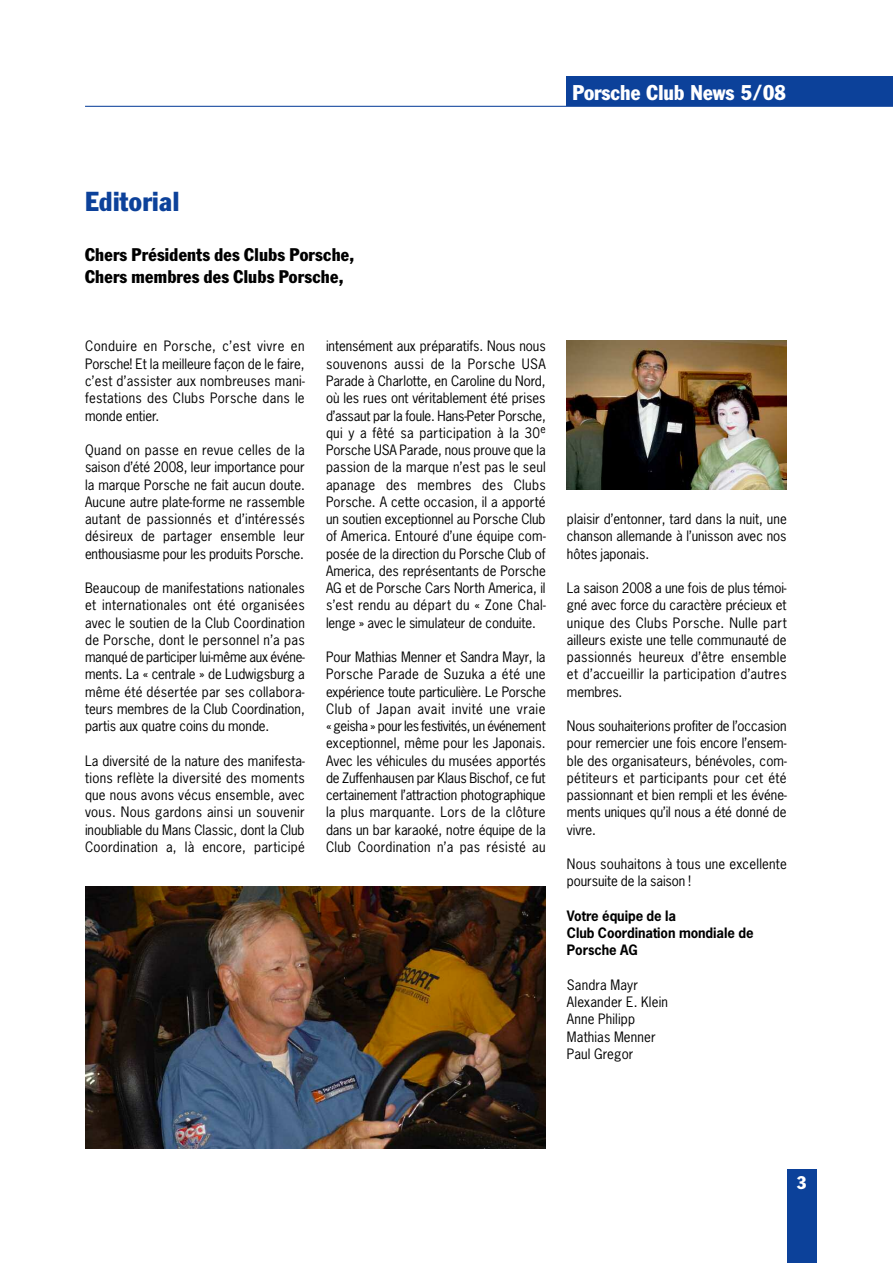
<style>
.page{position:relative;width:893px;height:1263px;background:#fff}
.page>*{position:absolute;margin:0;border:0;box-sizing:border-box;transform-origin:0 0}
.t1{font:condensed 27px "Franklin Gothic";letter-spacing:.015em;color:#0c419a}
.t2{font:condensed 21px "Franklin Gothic";color:#fff}
.t3{font:condensed 18px/21.8px "Franklin Gothic";letter-spacing:.015em;color:#000}
.t4{font:condensed 18px "Franklin Gothic";color:#fff}
.t5{font:13.5px/17.2px "News Gothic";color:#000;text-align:justify}
.t6{font:700 13.5px/17.2px "News Gothic";letter-spacing:-.005em;color:#000}
</style>
<div class="page">
<div style="left:567px;top:77px;width:326px;height:29px;background:#0c419a"></div>
<div style="left:787px;top:1169px;width:29px;height:94px;background:#0c419a"></div>
<hr style="left:85px;top:106px;width:808px;height:1px;background:#0c419a">
<img style="left:567px;top:340px;width:220px;height:149px">
<img style="left:85px;top:886px;width:461px;height:262px">
<h2 class="t2" style="left:572px;top:85px;width:215px">Porsche Club News 5/08</h2>
<h1 class="t1" style="left:85px;top:191px;width:96px">Editorial</h1>
<h3 class="t3" style="left:85px;top:245px;width:271px">Chers Présidents des Clubs Porsche,<br>Chers membres des Clubs Porsche,</h3>
<p class="t5" style="left:85px;top:338px;width:221px">Conduire en Porsche, c’est vivre en Porsche! Et la meilleure façon de le faire, c’est d’assister aux nombreuses mani&shy;festations des Clubs Porsche dans le monde entier.</p>
<p class="t5" style="left:85px;top:442px;width:221px">Quand on passe en revue celles de la saison d’été 2008, leur importance pour la marque Porsche ne fait aucun doute.<br>Aucune autre plate-forme ne rassemble autant de passionnés et d’intéressés désireux de partager ensemble leur enthousiasme pour les produits Porsche.</p>
<p class="t5" style="left:85px;top:580px;width:221px">Beaucoup de manifestations nationales et internationales ont été organisées avec le soutien de la Club Coordination de Porsche, dont le personnel n’a pas manqué de participer lui-même aux événe&shy;ments. La « centrale » de Ludwigsburg a même été désertée par ses collabora&shy;teurs membres de la Club Coordination, partis aux quatre coins du monde.</p>
<p class="t5" style="left:85px;top:752px;width:221px">La diversité de la nature des manifesta&shy;tions reflète la diversité des moments que nous avons vécus ensemble, avec vous. Nous gardons ainsi un souvenir inoubliable du Mans Classic, dont la Club Coordination a, là encore, participé</p>
<p class="t5" style="left:326px;top:338px;width:221px">intensément aux préparatifs. Nous nous souvenons aussi de la Porsche USA Parade à Charlotte, en Caroline du Nord, où les rues ont véritablement été prises d’assaut par la foule. Hans-Peter Porsche, qui y a fêté sa participation à la 30<sup>e </sup>Porsche USA Parade, nous prouve que la passion de la marque n’est pas le seul apanage des membres des Clubs Porsche. A cette occasion, il a apporté un soutien exceptionnel au Porsche Club of America. Entouré d’une équipe com&shy;posée de la direction du Porsche Club of America, des représentants de Porsche AG et de Porsche Cars North America, il s’est rendu au départ du « Zone Chal&shy;lenge » avec le simulateur de conduite.</p>
<p class="t5" style="left:326px;top:649px;width:221px">Pour Mathias Menner et Sandra Mayr, la Porsche Parade de Suzuka a été une expérience toute particulière. Le Porsche Club of Japan avait invité une vraie « geisha » pour les festivités, un événement exceptionnel, même pour les Japonais.<br>Avec les véhicules du musées apportés de Zuffenhausen par Klaus Bischof, ce fut certainement l’attraction photographique la plus marquante. Lors de la clôture dans un bar karaoké, notre équipe de la Club Coordination n’a pas résisté au</p>
<p class="t5" style="left:567px;top:511px;width:221px">plaisir d’entonner, tard dans la nuit, une chanson allemande à l’unisson avec nos hôtes japonais.</p>
<p class="t5" style="left:567px;top:580px;width:221px">La saison 2008 a une fois de plus témoi&shy;gné avec force du caractère précieux et unique des Clubs Porsche. Nulle part ailleurs existe une telle communauté de passionnés heureux d’être ensemble et d’accueillir la participation d’autres membres.</p>
<p class="t5" style="left:567px;top:718px;width:221px">Nous souhaiterions profiter de l’occasion pour remercier une fois encore l’ensem&shy;ble des organisateurs, bénévoles, com&shy;pétiteurs et participants pour cet été passionnant et bien rempli et les événe&shy;ments uniques qu’il nous a été donné de vivre.</p>
<p class="t5" style="left:567px;top:856px;width:221px">Nous souhaitons à tous une excellente poursuite de la saison !</p>
<p class="t6" style="left:567px;top:907px;width:188px">Votre équipe de la<br>Club Coordination mondiale de<br>Porsche AG</p>
<p class="t5" style="left:567px;top:976px;width:103px;text-align:left">Sandra Mayr<br>Alexander E. Klein<br>Anne Philipp<br>Mathias Menner<br>Paul Gregor</p>
<h3 class="t4" style="left:797px;top:1176px;width:11px">3</h3>
</div>
